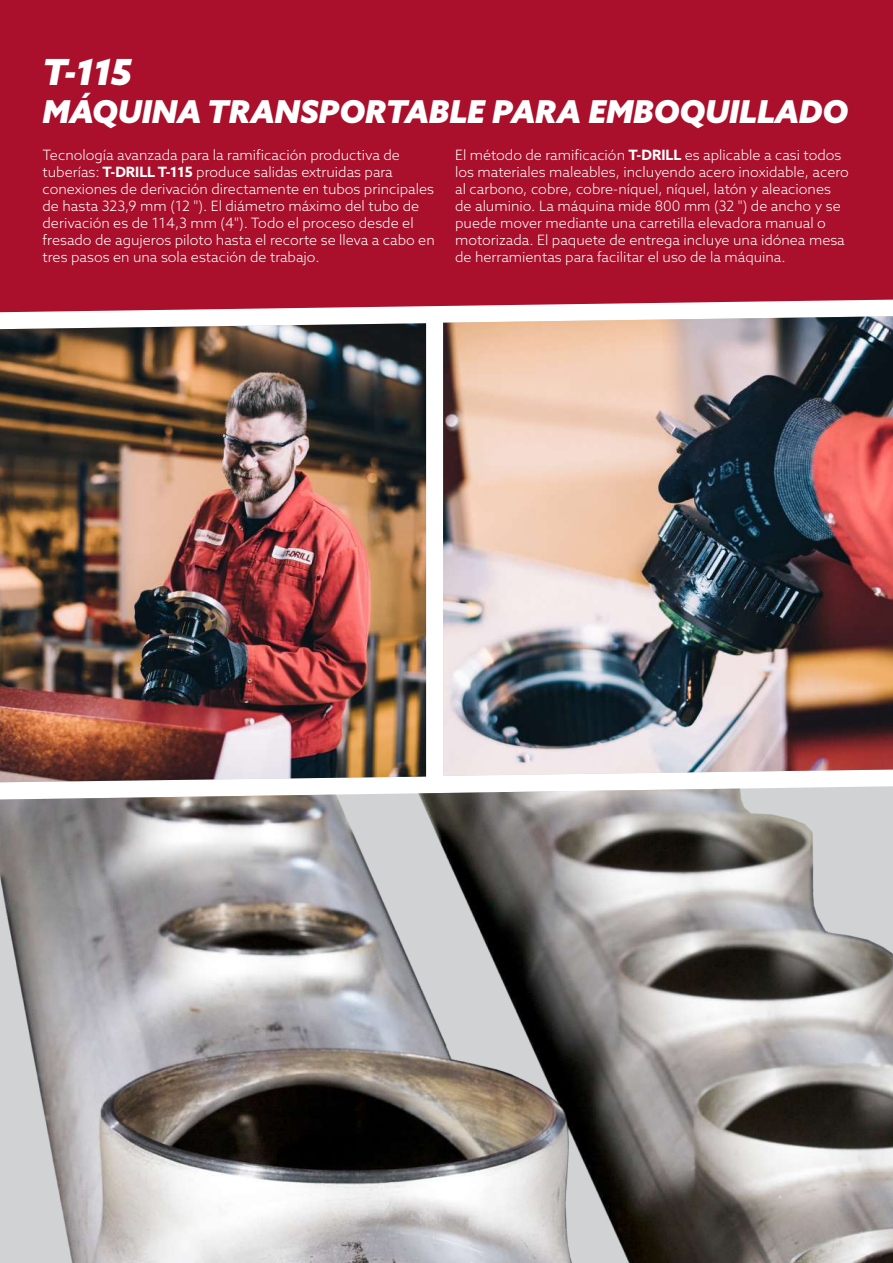
<style>
.page{position:relative;width:893px;height:1263px;background:#fff}
.page>*{position:absolute;margin:0;border:0;box-sizing:border-box;transform-origin:0 0}
.t1{font:italic 900 36px "Azo Sans";color:#fff}
.t2{font:italic 900 31.5px "Azo Sans";color:#fff}
.t3{font:300 14.25px/17.1px "Azo Sans";color:#fff}
.s1{font-weight:700}
</style>
<div class="page">
<div style="left:0;top:0;width:893px;height:312px;background:#aa0f2b"></div>
<img style="left:443px;top:316px;width:450px;height:460px">
<img style="left:0;top:323px;width:426px;height:459px">
<img style="left:0;top:786px;width:893px;height:477px">
<h1 class="t1" style="left:43px;top:48px;width:91px">T-115</h1>
<h2 class="t2" style="left:43px;top:90px;width:807px">MÁQUINA TRANSPORTABLE PARA EMBOQUILLADO</h2>
<p class="t3" style="left:43px;top:146px;width:394px">Tecnología avanzada para la ramificación productiva de tuberías: <span class="s1">T-DRILL T-115</span> produce salidas extruidas para conexiones de derivación directamente en tubos principales de hasta 323,9 mm (12 "). El diámetro máximo del tubo de derivación es de 114,3 mm (4"). Todo el proceso desde el fresado de agujeros piloto hasta el recorte se lleva a cabo en tres pasos en una sola estación de trabajo.</p>
<p class="t3" style="left:455px;top:146px;width:395px">El método de ramificación <span class="s1">T-DRILL</span> es aplicable a casi todos los materiales maleables, incluyendo acero inoxidable, acero al carbono, cobre, cobre-níquel, níquel, latón y aleaciones de aluminio. La máquina mide 800 mm (32 ") de ancho y se puede mover mediante una carretilla elevadora manual o motorizada. El paquete de entrega incluye una idónea mesa de herramientas para facilitar el uso de la máquina.</p>
</div>
